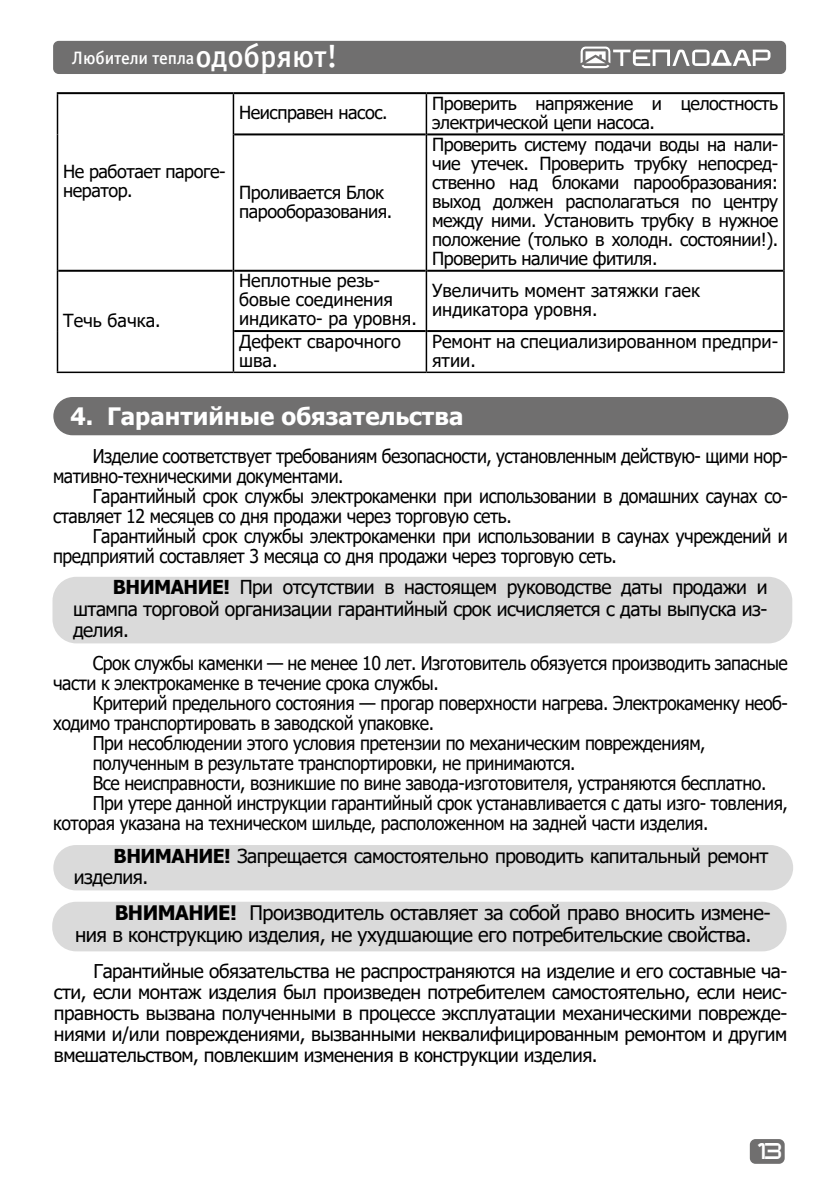
<style>
.page{position:relative;width:840px;height:1191px;background:#fff}
.page>*{position:absolute;margin:0;border:0;box-sizing:border-box;transform-origin:0 0}
.t1{font:700 24px "Tahoma";color:#fff}
.t2{font:20px/22px "Tahoma";letter-spacing:-.025em;color:#000}
.t3{font:19.2px/21.2px "Tahoma";letter-spacing:-.025em;color:#000;text-align:justify}
.t4{font:19px/20px "Tahoma";letter-spacing:-.025em;color:#000;scale:.93 1}
.t5{font:19px/21px "Tahoma";letter-spacing:-.025em;color:#000;text-align:justify}
.t6{font:18px/19px "Tahoma";letter-spacing:-.025em;color:#000}
.t7{font:18px/19px "Tahoma";color:#000}
.t8{font:18px "Officina Sans Medium C";letter-spacing:-.005em;color:#fff}
.t9{font:16px "teplodar";color:#fff}
.s1{font-size:32px}
.s2{font-weight:700}
</style>
<div class="page">
<div style="left:749px;top:1139px;width:35px;height:24px;background:#706f6f;border-radius:6px"></div>
<div style="left:53px;top:41px;width:732px;height:33px;background:#706f6f;border-radius:6px"></div>
<svg style="left:580px;top:46px;width:190px;height:22px"></svg>
<svg style="left:58px;top:94px;width:367px;height:277px"></svg>
<hr style="left:57px;top:92px;width:176px;height:2px;background:#000">
<hr style="left:233px;top:92px;width:193px;height:2px;background:#000">
<hr style="left:426px;top:92px;width:358px;height:2px;background:#000">
<hr style="left:234px;top:133px;width:191px;height:2px;background:#000">
<hr style="left:427px;top:133px;width:355px;height:2px;background:#000">
<hr style="left:58px;top:270px;width:174px;height:2px;background:#000">
<hr style="left:234px;top:270px;width:191px;height:2px;background:#000">
<hr style="left:427px;top:270px;width:355px;height:2px;background:#000">
<hr style="left:234px;top:330px;width:191px;height:2px;background:#000">
<hr style="left:427px;top:330px;width:355px;height:2px;background:#000">
<hr style="left:57px;top:371px;width:176px;height:2px;background:#000">
<hr style="left:233px;top:371px;width:193px;height:2px;background:#000">
<hr style="left:426px;top:371px;width:358px;height:2px;background:#000">
<hr style="left:57px;top:94px;width:1px;height:40px;background:#000">
<hr style="left:232px;top:94px;width:2px;height:40px;background:#000">
<hr style="left:57px;top:134px;width:1px;height:137px;background:#000">
<hr style="left:232px;top:134px;width:2px;height:137px;background:#000">
<hr style="left:57px;top:271px;width:1px;height:60px;background:#000">
<hr style="left:232px;top:271px;width:2px;height:60px;background:#000">
<hr style="left:57px;top:331px;width:1px;height:40px;background:#000">
<hr style="left:232px;top:331px;width:2px;height:40px;background:#000">
<hr style="left:425px;top:94px;width:2px;height:40px;background:#000">
<hr style="left:782px;top:94px;width:2px;height:40px;background:#000">
<hr style="left:425px;top:134px;width:2px;height:137px;background:#000">
<hr style="left:782px;top:134px;width:2px;height:137px;background:#000">
<hr style="left:425px;top:271px;width:2px;height:60px;background:#000">
<hr style="left:782px;top:271px;width:2px;height:60px;background:#000">
<hr style="left:425px;top:331px;width:2px;height:40px;background:#000">
<hr style="left:782px;top:331px;width:2px;height:40px;background:#000">
<div style="left:52px;top:577px;width:739px;height:66px;background:#dadada;border-radius:24px"></div>
<div style="left:53px;top:397px;width:734px;height:38px;background:#706f6f;border-radius:19px"></div>
<div style="left:53px;top:845px;width:739px;height:45px;background:#dadada;border-radius:23px"></div>
<div style="left:52px;top:901px;width:734px;height:50px;background:#dadada;border-radius:24px"></div>
<p class="t8" style="left:72px;top:48px;width:267px">Любители тепла<span class="s1">одобряют!</span></p>
<p class="t6" style="left:63px;top:163px;width:164px">Не работает пароге&shy;нератор.</p>
<p class="t7" style="left:63px;top:312px;width:99px">Течь бачка.</p>
<p class="t6" style="left:239px;top:104px;width:150px">Неисправен насос.</p>
<p class="t6" style="left:432px;top:95px;width:347px">Проверить напряжение и целостность электрической цепи насоса.</p>
<p class="t6" style="left:239px;top:183px;width:155px">Проливается Блок парооборазования.</p>
<p class="t6" style="left:432px;top:136px;width:347px;text-align:justify">Проверить систему подачи воды на нали&shy;чие утечек. Проверить трубку непосред&shy;ственно над блоками парообразования: выход должен располагаться по центру между ними. Установить трубку в нужное положение (только в холодн. состоянии!).<br>Проверить наличие фитиля.</p>
<p class="t7" style="left:239px;top:272px;width:179px">Неплотные резь&shy;бовые соединения индикато- ра уровня.</p>
<p class="t7" style="left:432px;top:282px;width:269px">Увеличить момент затяжки гаек индикатора уровня.</p>
<p class="t7" style="left:239px;top:333px;width:163px">Дефект сварочного шва.</p>
<p class="t7" style="left:432px;top:333px;width:347px">Ремонт на специализированном предпри&shy;ятии.</p>
<p class="t1" style="left:70px;top:400px;width:394px">4. Гарантийные обязательства</p>
<p class="t4" style="left:53px;top:447px;width:791px;text-indent:40px">Изделие соответствует требованиям безопасности, установленным действую- щими нор&shy;мативно-техническими документами.</p>
<p class="t4" style="left:53px;top:487px;width:791px;text-indent:40px">Гарантийный срок службы электрокаменки при использовании в домашних саунах со&shy;ставляет 12 месяцев со дня продажи через торговую сеть.</p>
<p class="t4" style="left:53px;top:527px;width:791px;text-indent:40px">Гарантийный срок службы электрокаменки при использовании в саунах учреждений и предприятий составляет 3 месяца со дня продажи через торговую сеть.</p>
<p class="t3" style="left:73px;top:578px;width:695px;text-indent:40px"><span class="s2">ВНИМАНИЕ!</span> При отсутствии в настоящем руководстве даты продажи и штампа торговой организации гарантийный срок исчисляется с даты выпуска из&shy;делия.</p>
<p class="t4" style="left:53px;top:654px;width:791px;text-indent:40px">Срок службы каменки — не менее 10 лет. Изготовитель обязуется производить запасные части к электрокаменке в течение срока службы.</p>
<p class="t4" style="left:93px;top:694px;width:748px">Критерий предельного состояния — прогар поверхности нагрева. Электрокаменку необ-</p>
<p class="t4" style="left:53px;top:714px;width:411px">ходимо транспортировать в заводской упаковке.</p>
<p class="t4" style="left:93px;top:734px;width:660px">При несоблюдении этого условия претензии по механическим повреждениям,</p>
<p class="t4" style="left:93px;top:754px;width:520px">полученным в результате транспортировки, не принимаются.</p>
<p class="t4" style="left:93px;top:774px;width:725px">Все неисправности, возникшие по вине завода-изготовителя, устраняются бесплатно.</p>
<p class="t4" style="left:93px;top:794px;width:748px">При утере данной инструкции гарантийный срок устанавливается с даты изго- товления,</p>
<p class="t4" style="left:53px;top:814px;width:706px">которая указана на техническом шильде, расположенном на задней части изделия.</p>
<p class="t3" style="left:74px;top:846px;width:695px;text-indent:40px"><span class="s2">ВНИМАНИЕ!</span> Запрещается самостоятельно проводить капитальный ремонт изделия.</p>
<p class="t2" style="left:75px;top:903px;width:696px;text-indent:40px"><span class="s2">ВНИМАНИЕ!</span> Производитель оставляет за собой право вносить измене&shy;ния в конструкцию изделия, не ухудшающие его потребительские свойства.</p>
<p class="t5" style="left:54px;top:961px;width:734px;text-indent:40px">Гарантийные обязательства не распространяются на изделие и его составные ча&shy;сти, если монтаж изделия был произведен потребителем самостоятельно, если неис&shy;правность вызвана полученными в процессе эксплуатации механическими поврежде&shy;ниями и/или повреждениями, вызванными неквалифицированным ремонтом и другим вмешательством, повлекшим изменения в конструкции изделия.</p>
<p class="t9" style="left:753px;top:1144px;width:29px">13</p>
</div>
